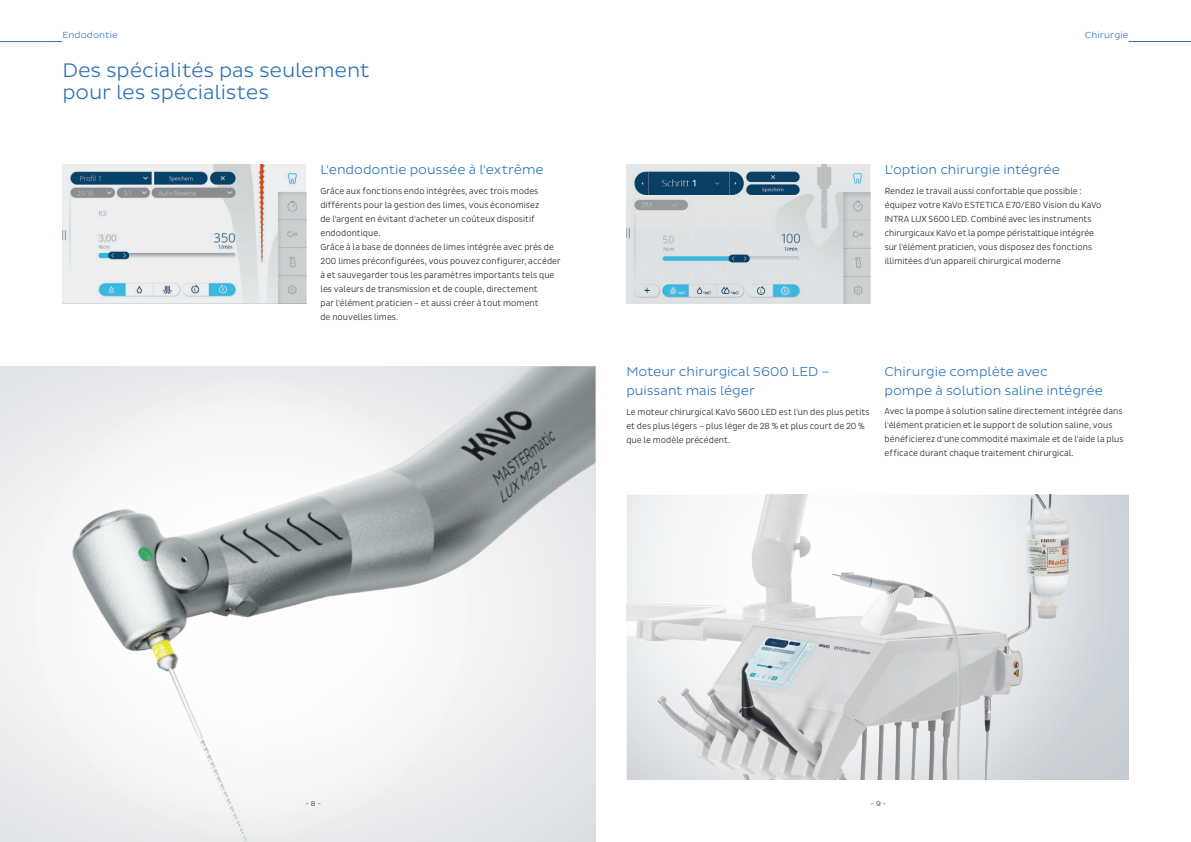
<style>
.page{position:relative;width:1191px;height:842px;background:#fff}
.page>*{position:absolute;margin:0;border:0;box-sizing:border-box;transform-origin:0 0}
.HL{font:300 20px/22px "Pluto Sans";letter-spacing:-.005em;color:#2a70b8}
.Intro_blue{font:300 13px/19px "Pluto Sans";letter-spacing:-.005em;color:#2a70b8}
.Copy{font:300 9px/14px "Pluto Sans Cond";letter-spacing:.01em;color:#231f20}
.Subheadline_Medium_b{font:300 9px "Pluto Sans";letter-spacing:.01em;color:#2a70b8}
.t1{font:300 7px "Pluto Sans";color:#172938}
</style>
<div class="page">
<div style="left:0;top:366px;width:595px;height:476px;background:#eeeff1"></div>
<img style="left:62px;top:164px;width:244px;height:140px">
<img style="left:626px;top:164px;width:244px;height:140px">
<img style="left:40px;top:366px;width:555px;height:476px">
<img style="left:626px;top:495px;width:502px;height:285px">
<hr style="left:0;top:41px;width:62px;height:1px;background:#2a70b8">
<hr style="left:1128px;top:41px;width:63px;height:1px;background:#2a70b8">
<p class="Subheadline_Medium_b" style="left:62px;top:30px;width:57px">Endodontie</p>
<p class="Subheadline_Medium_b" style="left:1084px;top:30px;width:45px">Chirurgie</p>
<p class="HL" style="left:62px;top:60px;width:309px">Des spécialités pas seulement pour les spécialistes</p>
<p class="Intro_blue" style="left:320px;top:160px;width:225px">L'endodontie poussée à l'extrême</p>
<p class="Copy" style="left:320px;top:184px;width:220px">Grâce aux fonctions endo intégrées, avec trois modes différents pour la gestion des limes, vous économisez de l'argent en évitant d'acheter un coûteux dispositif endodontique.</p>
<p class="Copy" style="left:320px;top:240px;width:242px">Grâce à la base de données de limes intégrée avec près de 200 limes préconfigurées, vous pouvez configurer, accéder à et sauvegarder tous les paramètres importants tels que les valeurs de transmission et de couple, directement<br>par l'élément praticien – et aussi créer à tout moment<br>de nouvelles limes.</p>
<p class="Intro_blue" style="left:884px;top:160px;width:177px">L'option chirurgie intégrée</p>
<p class="Copy" style="left:884px;top:184px;width:218px">Rendez le travail aussi confortable que possible : équipez votre KaVo ESTETICA E70/E80 Vision du KaVo INTRA LUX S600 LED. Combiné avec les instruments chirurgicaux KaVo et la pompe péristaltique intégrée sur l'élément praticien, vous disposez des fonctions illimitées d'un appareil chirurgical moderne</p>
<p class="Intro_blue" style="left:626px;top:362px;width:205px">Moteur chirurgical S600 LED – puissant mais léger</p>
<p class="Copy" style="left:626px;top:405px;width:245px">Le moteur chirurgical KaVo S600 LED est l'un des plus petits et des plus légers – plus léger de 28 % et plus court de 20 % que le modèle précédent.</p>
<p class="Intro_blue" style="left:884px;top:362px;width:165px">Chirurgie complète avec</p>
<p class="Intro_blue" style="left:884px;top:381px;width:220px">pompe à solution saline intégrée</p>
<p class="Copy" style="left:884px;top:404px;width:240px">Avec la pompe à solution saline directement intégrée dans l'élément praticien et le support de solution saline, vous bénéficierez d'une commodité maximale et de l'aide la plus efficace durant chaque traitement chirurgical.</p>
<p class="t1" style="left:305px;top:800px;width:17px">- 8 -</p>
<p class="t1" style="left:870px;top:800px;width:17px">- 9 -</p>
</div>
